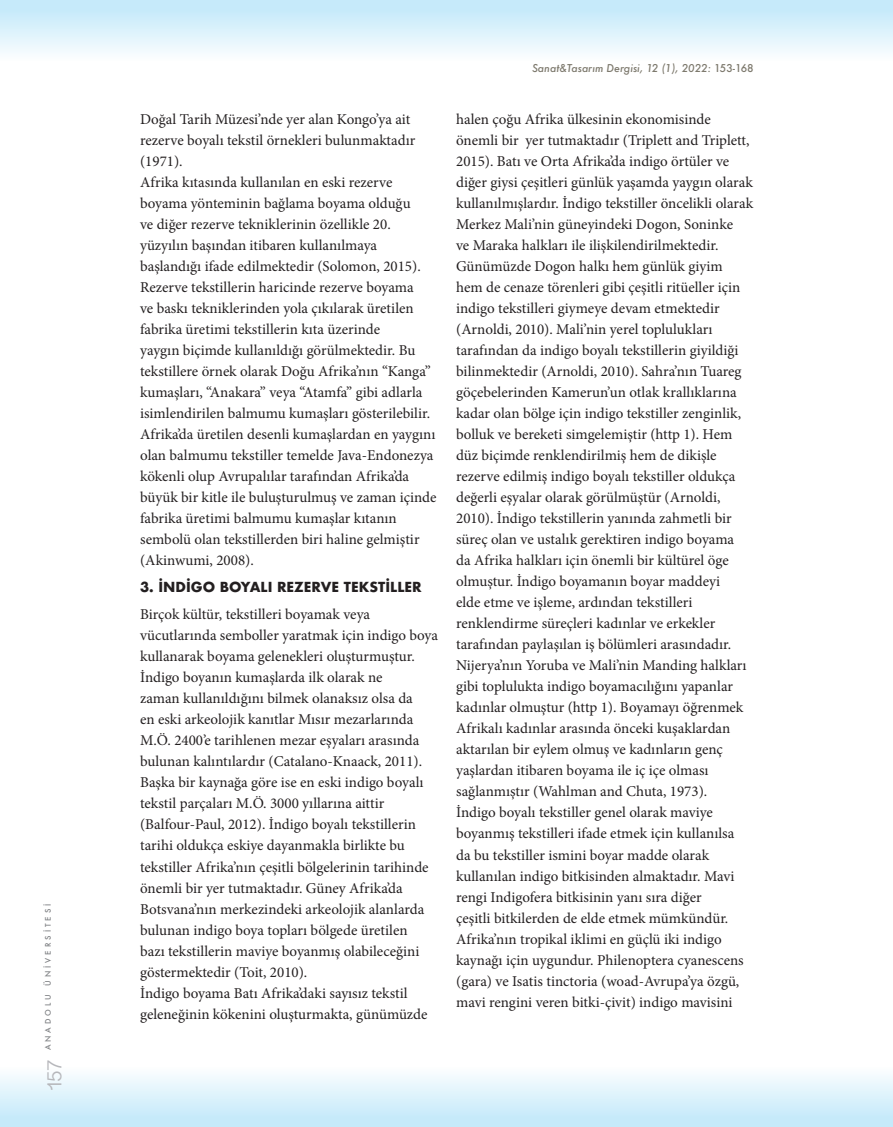
<style>
.page{position:relative;width:893px;height:1127px;background:#fff}
.page>*{position:absolute;margin:0;border:0;box-sizing:border-box;transform-origin:0 0}
.t1{font:18px "Oriya Sangam MN";color:#b6b7bb}
.t2{font:15px/21px "Minion Pro";color:#231f20}
.t3{font:700 13.5px "Futura";color:#231f20}
.t4{font:italic 500 10.5px "Futura";color:#7d796d}
.t5{font:500 7.5px "Futura";letter-spacing:.4em;color:#808285}
.s1{font-style:normal}
</style>
<div class="page">
<div style="left:0;top:1045px;width:893px;height:82px;background:linear-gradient(to bottom,#fff,#c3e9fa)"></div>
<div style="left:0;top:0;width:893px;height:81px;background:linear-gradient(to bottom,#c0e8f9,#fff)"></div>
<p class="t5" style="left:43px;top:1050px;width:148px;rotate:-90deg">ANADOLU ÜNİVERSİTESİ</p>
<p class="t1" style="left:42px;top:1092px;width:35px;rotate:-90deg">157</p>
<p class="t2" style="left:140px;top:109px;width:298px">Doğal Tarih Müzesi’nde yer alan Kongo’ya ait rezerve boyalı tekstil örnekleri bulunmaktadır (1971).<br>Afrika kıtasında kullanılan en eski rezerve boyama yönteminin bağlama boyama olduğu<br>ve diğer rezerve tekniklerinin özellikle 20. yüzyılın başından itibaren kullanılmaya başlandığı ifade edilmektedir (Solomon, 2015).<br>Rezerve tekstillerin haricinde rezerve boyama<br>ve baskı tekniklerinden yola çıkılarak üretilen fabrika üretimi tekstillerin kıta üzerinde<br>yaygın biçimde kullanıldığı görülmektedir. Bu tekstillere örnek olarak Doğu Afrika’nın “Kanga” kumaşları, “Anakara” veya “Atamfa” gibi adlarla isimlendirilen balmumu kumaşları gösterilebilir.<br>Afrika’da üretilen desenli kumaşlardan en yaygını olan balmumu tekstiller temelde Java-Endonezya kökenli olup Avrupalılar tarafından Afrika’da büyük bir kitle ile buluşturulmuş ve zaman içinde fabrika üretimi balmumu kumaşlar kıtanın sembolü olan tekstillerden biri haline gelmiştir (Akinwumi, 2008).</p>
<p class="t3" style="left:140px;top:577px;width:283px">3. İNDİGO BOYALI REZERVE TEKSTİLLER</p>
<p class="t2" style="left:140px;top:604px;width:299px">Birçok kültür, tekstilleri boyamak veya vücutlarında semboller yaratmak için indigo boya kullanarak boyama gelenekleri oluşturmuştur.<br>İndigo boyanın kumaşlarda ilk olarak ne<br>zaman kullanıldığını bilmek olanaksız olsa da<br>en eski arkeolojik kanıtlar Mısır mezarlarında M.Ö. 2400’e tarihlenen mezar eşyaları arasında bulunan kalıntılardır (Catalano-Knaack, 2011).<br>Başka bir kaynağa göre ise en eski indigo boyalı tekstil parçaları M.Ö. 3000 yıllarına aittir (Balfour-Paul, 2012). İndigo boyalı tekstillerin tarihi oldukça eskiye dayanmakla birlikte bu tekstiller Afrika’nın çeşitli bölgelerinin tarihinde önemli bir yer tutmaktadır. Güney Afrika’da Botsvana’nın merkezindeki arkeolojik alanlarda bulunan indigo boya topları bölgede üretilen<br>bazı tekstillerin maviye boyanmış olabileceğini göstermektedir (Toit, 2010).<br>İndigo boyama Batı Afrika’daki sayısız tekstil geleneğinin kökenini oluşturmakta, günümüzde</p>
<p class="t4" style="left:532px;top:61px;width:223px">Sanat&amp;Tasarım Dergisi, 12 (1), 2022: <span class="s1">153-168</span></p>
<p class="t2" style="left:456px;top:109px;width:299px">halen çoğu Afrika ülkesinin ekonomisinde önemli bir yer tutmaktadır (Triplett and Triplett, 2015). Batı ve Orta Afrika’da indigo örtüler ve diğer giysi çeşitleri günlük yaşamda yaygın olarak kullanılmışlardır. İndigo tekstiller öncelikli olarak Merkez Mali’nin güneyindeki Dogon, Soninke<br>ve Maraka halkları ile ilişkilendirilmektedir.<br>Günümüzde Dogon halkı hem günlük giyim<br>hem de cenaze törenleri gibi çeşitli ritüeller için indigo tekstilleri giymeye devam etmektedir (Arnoldi, 2010). Mali’nin yerel toplulukları tarafından da indigo boyalı tekstillerin giyildiği bilinmektedir (Arnoldi, 2010). Sahra’nın Tuareg göçebelerinden Kamerun’un otlak krallıklarına kadar olan bölge için indigo tekstiller zenginlik, bolluk ve bereketi simgelemiştir (http 1). Hem düz biçimde renklendirilmiş hem de dikişle rezerve edilmiş indigo boyalı tekstiller oldukça değerli eşyalar olarak görülmüştür (Arnoldi, 2010). İndigo tekstillerin yanında zahmetli bir süreç olan ve ustalık gerektiren indigo boyama<br>da Afrika halkları için önemli bir kültürel öge olmuştur. İndigo boyamanın boyar maddeyi<br>elde etme ve işleme, ardından tekstilleri renklendirme süreçleri kadınlar ve erkekler tarafından paylaşılan iş bölümleri arasındadır.<br>Nijerya’nın Yoruba ve Mali’nin Manding halkları gibi toplulukta indigo boyamacılığını yapanlar kadınlar olmuştur (http 1). Boyamayı öğrenmek Afrikalı kadınlar arasında önceki kuşaklardan aktarılan bir eylem olmuş ve kadınların genç yaşlardan itibaren boyama ile iç içe olması sağlanmıştır (Wahlman and Chuta, 1973).<br>İndigo boyalı tekstiller genel olarak maviye boyanmış tekstilleri ifade etmek için kullanılsa<br>da bu tekstiller ismini boyar madde olarak kullanılan indigo bitkisinden almaktadır. Mavi rengi Indigofera bitkisinin yanı sıra diğer<br>çeşitli bitkilerden de elde etmek mümkündür.<br>Afrika’nın tropikal iklimi en güçlü iki indigo kaynağı için uygundur. Philenoptera cyanescens (gara) ve Isatis tinctoria (woad-Avrupa’ya özgü, mavi rengini veren bitki-çivit) indigo mavisini</p>
</div>
